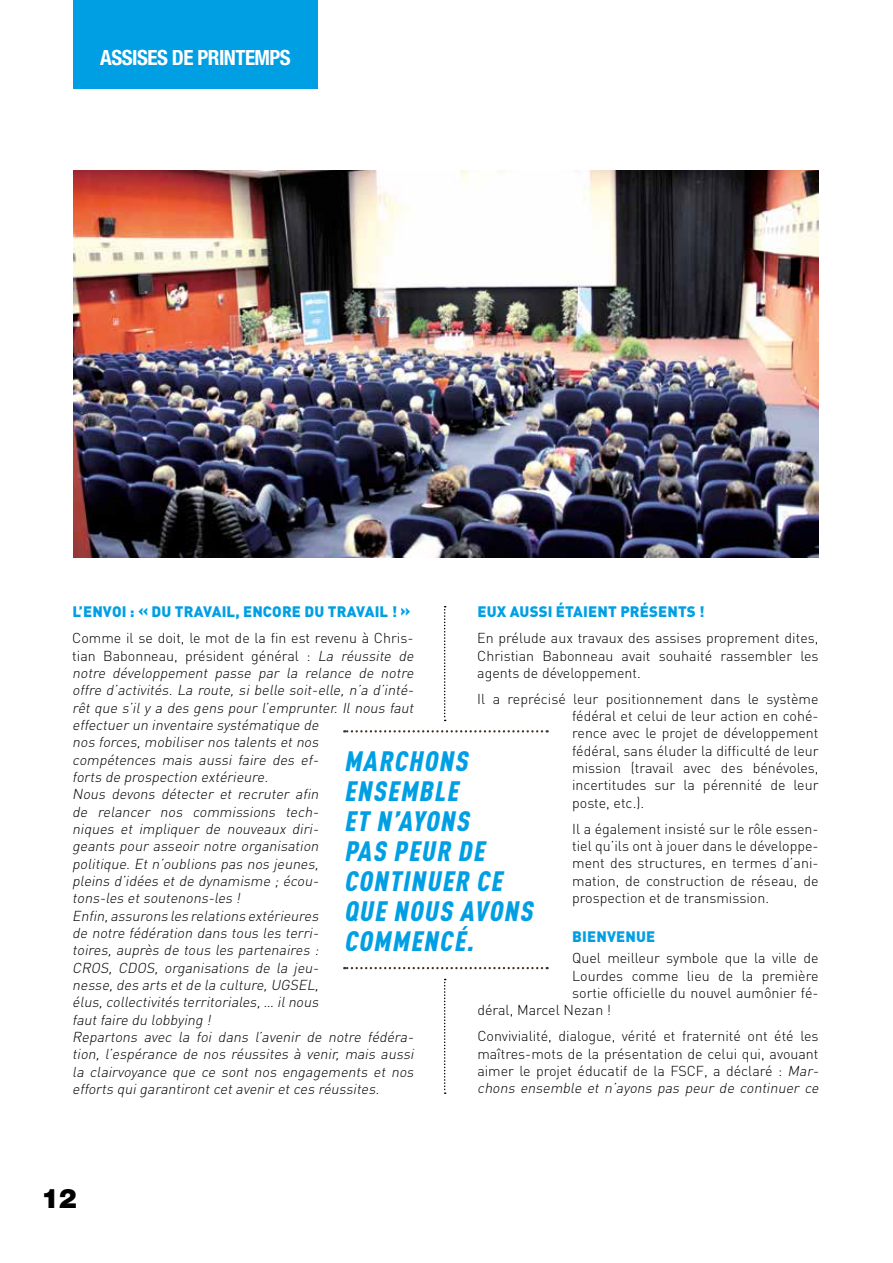
<style>
.page{position:relative;width:893px;height:1263px;background:#fff}
.page>*{position:absolute;margin:0;border:0;box-sizing:border-box;transform-origin:0 0}
.t1{font:italic 900 27.75px/30px "DIN Cond";color:#009fe3}
.t2{font:900 27px "Helvetica Neue LT Std";color:#000}
.t3{font:700 condensed 21px "Helvetica Neue LT Std";letter-spacing:-.025em;color:#fff}
.t4{font:900 15px "DIN Pro";letter-spacing:.01em;color:#009fe3}
.t5{font:italic 300 14.25px/17.4px "DIN Pro";color:#000}
.t6{font:300 14.25px/17.4px "DIN Pro";color:#000;text-align:justify}
.s1{font-style:italic}
.s2{font-style:normal}
</style>
<div class="page">
<img style="left:73px;top:171px;width:746px;height:387px">
<div style="left:73px;top:0;width:245px;height:88px;background:#009fe3"></div>
<svg style="left:444px;top:979px;width:2px;height:115px"></svg>
<svg style="left:444px;top:606px;width:2px;height:115px"></svg>
<svg style="left:344px;top:730px;width:204px;height:2px"></svg>
<svg style="left:344px;top:967px;width:204px;height:2px"></svg>
<h3 class="t3" style="left:100px;top:45px;width:192px">ASSISES DE PRINTEMPS</h3>
<p class="t4" style="left:477px;top:602px;width:229px">EUX AUSSI ÉTAIENT PRÉSENTS !</p>
<p class="t6" style="left:477px;top:629px;width:343px">En prélude aux travaux des assises proprement dites, Christian Babonneau avait souhaité rassembler les agents de développement.</p>
<p class="t6" style="left:572px;top:689px;width:248px;text-indent:-95px">Il a reprécisé leur positionnement dans le système fédéral et celui de leur action en cohé&shy;rence avec le projet de développement fédéral, sans éluder la difficulté de leur mission (travail avec des bénévoles, incertitudes sur la pérennité de leur poste, etc.).</p>
<p class="t6" style="left:572px;top:819px;width:248px">Il a également insisté sur le rôle essen&shy;tiel qu’ils ont à jouer dans le développe&shy;ment des structures, en termes d’ani&shy;mation, de construction de réseau, de prospection et de transmission.</p>
<p class="t4" style="left:572px;top:926px;width:85px">BIENVENUE</p>
<p class="t6" style="left:572px;top:949px;width:248px">Quel meilleur symbole que la ville de</p>
<p class="t6" style="left:572px;top:966px;width:248px">Lourdes comme lieu de la première</p>
<p class="t6" style="left:572px;top:984px;width:248px">sortie officielle du nouvel aumônier fé-</p>
<p class="t6" style="left:477px;top:1001px;width:135px">déral, Marcel Nezan !</p>
<p class="t6" style="left:477px;top:1027px;width:346px;text-align:left">Convivialité, dialogue, vérité et fraternité ont été les maîtres-mots de la présentation de celui qui, avouant aimer le projet éducatif de la FSCF, a déclaré : <span class="s1">Mar&shy;chons ensemble et n’ayons pas peur de continuer ce</span></p>
<p class="t4" style="left:72px;top:602px;width:340px">L’ENVOI : « DU TRAVAIL, ENCORE DU TRAVAIL ! »</p>
<p class="t5" style="left:72px;top:629px;width:346px"><span class="s2">Comme il se doit, le mot de la fin est revenu à Chris&shy;tian Babonneau, président général :</span> La réussite de notre développement passe par la relance de notre offre d’activités. La route, si belle soit-elle, n’a d’inté&shy;rêt que s’il y a des gens pour l’emprunter. Il nous faut effectuerun inventaire systématique de<br>nos forces,mobilisernos talents etnos<br>compétences mais aussi faire des ef-<br>forts de prospection extérieure.<br>Nous devons détecter et recruter afin<br>de relancer nos commissions tech-<br>niques et impliquer de nouveaux diri-<br>geants pour asseoir notre organisation<br>politique. Et n’oublions pas nos jeunes,<br>pleins d’idées et de dynamisme ; écou-<br>tons-les etsoutenons-les !<br>Enfin,assurons les relations extérieures<br>de notre fédération dans tous les terri-<br>toires, auprès de tous les partenaires :<br>CROS, CDOS, organisations de la jeu-<br>nesse,des arts etde la culture,UGSEL, élus,collectivités territoriales,… ilnous<br>fautfaire du lobbying !<br>Repartons avec la foi dans l’avenir de notre fédéra&shy;tion, l’espérance de nos réussites à venir, mais aussi la clairvoyance que ce sont nos engagements et nos efforts quigarantirontcetaveniretces réussites.</p>
<h1 class="t1" style="left:344px;top:745px;width:196px">MARCHONS<br>ENSEMBLE<br>ET N’AYONS<br>PAS PEUR DE<br>CONTINUER CE<br>QUE NOUS AVONS<br>COMMENCÉ.</h1>
<h2 class="t2" style="left:41px;top:1182px;width:37px">12</h2>
</div>
